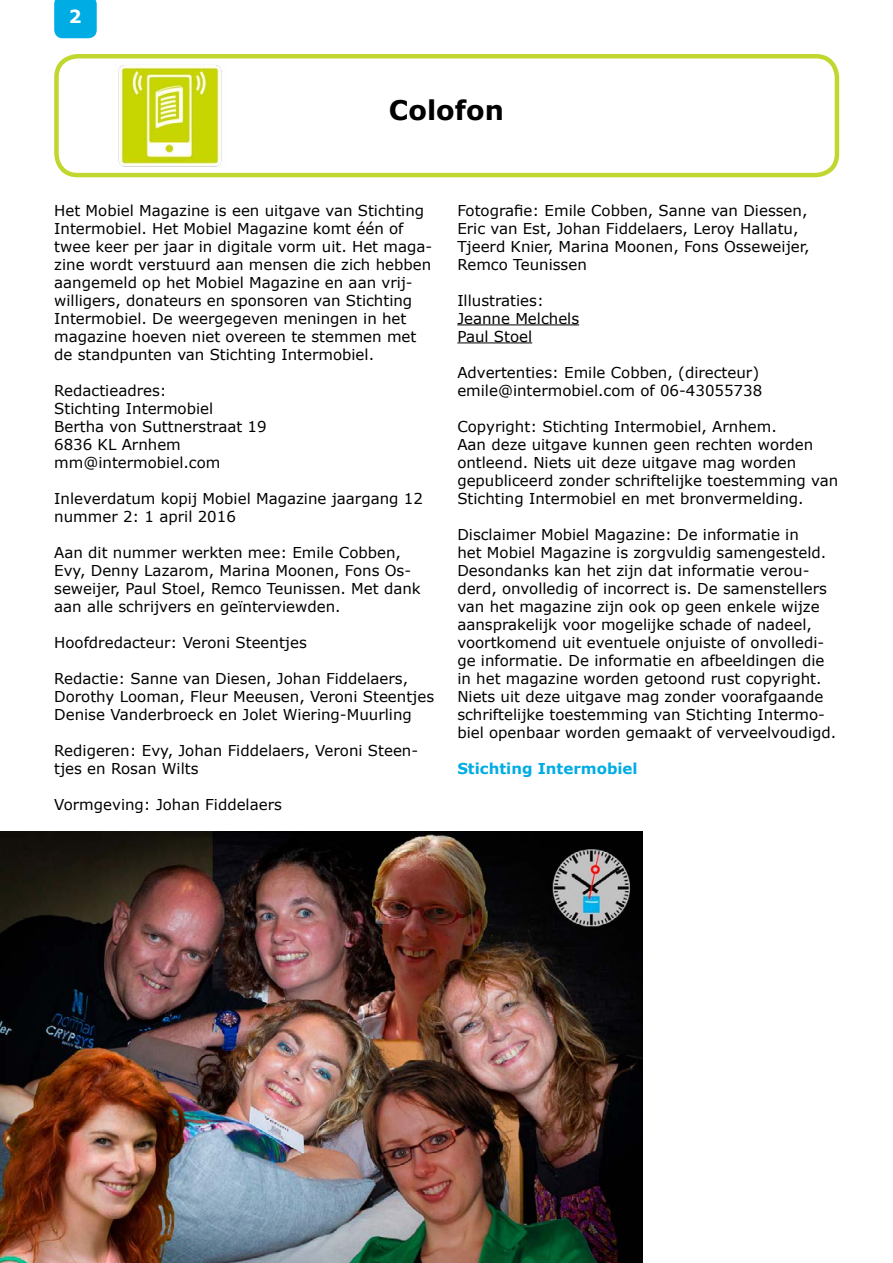
<style>
.page{position:relative;width:893px;height:1263px;background:#fff}
.page>*{position:absolute;margin:0;border:0;box-sizing:border-box;transform-origin:0 0}
.t1{font:700 27px "Verdana";color:#000}
.t2{font:700 18px "Verdana";color:#fff}
.t3{font:15px/18px "Verdana";color:#000}
.t4{font:700 15px "Verdana";color:#00ace4}
</style>
<div class="page">
<div style="left:54px;top:0;width:43px;height:38px;background:#00ace4"></div>
<hr style="left:457px;top:325px;width:122px;height:1px;background:#000">
<hr style="left:457px;top:343px;width:75px;height:1px;background:#000">
<div style="left:54px;top:54px;width:785px;height:123px;border:4px solid #c1d72f;border-radius:21px"></div>
<img style="left:0;top:831px;width:643px;height:432px">
<img style="left:118px;top:65px;width:104px;height:102px">
<p class="t2" style="left:69px;top:4px;width:14px">2</p>
<h1 class="t1" style="left:389px;top:91px;width:117px">Colofon</h1>
<p class="t3" style="left:54px;top:201px;width:379px">Het Mobiel Magazine is een uitgave van Stichting Intermobiel. Het Mobiel Magazine komt één of twee keer per jaar in digitale vorm uit. Het maga&shy;zine wordt verstuurd aan mensen die zich hebben aangemeld op het Mobiel Magazine en aan vrij&shy;willigers, donateurs en sponsoren van Stichting Intermobiel. De weergegeven meningen in het magazine hoeven niet overeen te stemmen met de standpunten van Stichting Intermobiel.</p>
<p class="t3" style="left:54px;top:381px;width:214px">Redactieadres:<br>Stichting Intermobiel<br>Bertha von Suttnerstraat 19<br>6836 KL Arnhem mm@intermobiel.com</p>
<p class="t3" style="left:54px;top:489px;width:370px">Inleverdatum kopij Mobiel Magazine jaargang 12 nummer 2: 1 april 2016</p>
<p class="t3" style="left:54px;top:543px;width:368px">Aan dit nummer werkten mee: Emile Cobben, Evy, Denny Lazarom, Marina Moonen, Fons Os&shy;seweijer, Paul Stoel, Remco Teunissen. Met dank aan alle schrijvers en geïnterviewden.</p>
<p class="t3" style="left:54px;top:633px;width:254px">Hoofdredacteur: Veroni Steentjes</p>
<p class="t3" style="left:54px;top:669px;width:381px">Redactie: Sanne van Diesen, Johan Fiddelaers,<br>Dorothy Looman, Fleur Meeusen, Veroni Steentjes<br>Denise Vanderbroeck en Jolet Wiering-Muurling</p>
<p class="t3" style="left:54px;top:741px;width:365px">Redigeren: Evy, Johan Fiddelaers, Veroni Steen&shy;tjes en Rosan Wilts</p>
<p class="t3" style="left:54px;top:795px;width:229px">Vormgeving: Johan Fiddelaers</p>
<p class="t3" style="left:457px;top:201px;width:354px">Fotografie: Emile Cobben, Sanne van Diessen, Eric van Est, Johan Fiddelaers, Leroy Hallatu, Tjeerd Knier, Marina Moonen, Fons Osseweijer, Remco Teunissen</p>
<p class="t3" style="left:457px;top:291px;width:123px">Illustraties:<br>Jeanne Melchels<br>Paul Stoel</p>
<p class="t3" style="left:457px;top:363px;width:306px">Advertenties: Emile Cobben, (directeur) emile@intermobiel.com of 06-43055738</p>
<p class="t3" style="left:457px;top:417px;width:382px">Copyright: Stichting Intermobiel, Arnhem.<br>Aan deze uitgave kunnen geen rechten worden ontleend. Niets uit deze uitgave mag worden gepubliceerd zonder schriftelijke toestemming van Stichting Intermobiel en met bronvermelding.</p>
<p class="t3" style="left:457px;top:525px;width:380px">Disclaimer Mobiel Magazine: De informatie in<br>het Mobiel Magazine is zorgvuldig samengesteld.<br>Desondanks kan het zijn dat informatie verou&shy;derd, onvolledig of incorrect is. De samenstellers van het magazine zijn ook op geen enkele wijze aansprakelijk voor mogelijke schade of nadeel, voortkomend uit eventuele onjuiste of onvolledi&shy;ge informatie. De informatie en afbeeldingen die in het magazine worden getoond rust copyright.<br>Niets uit deze uitgave mag zonder voorafgaande schriftelijke toestemming van Stichting Intermo&shy;biel openbaar worden gemaakt of verveelvoudigd.</p>
<p class="t4" style="left:457px;top:757px;width:182px">Stichting Intermobiel</p>
</div>
